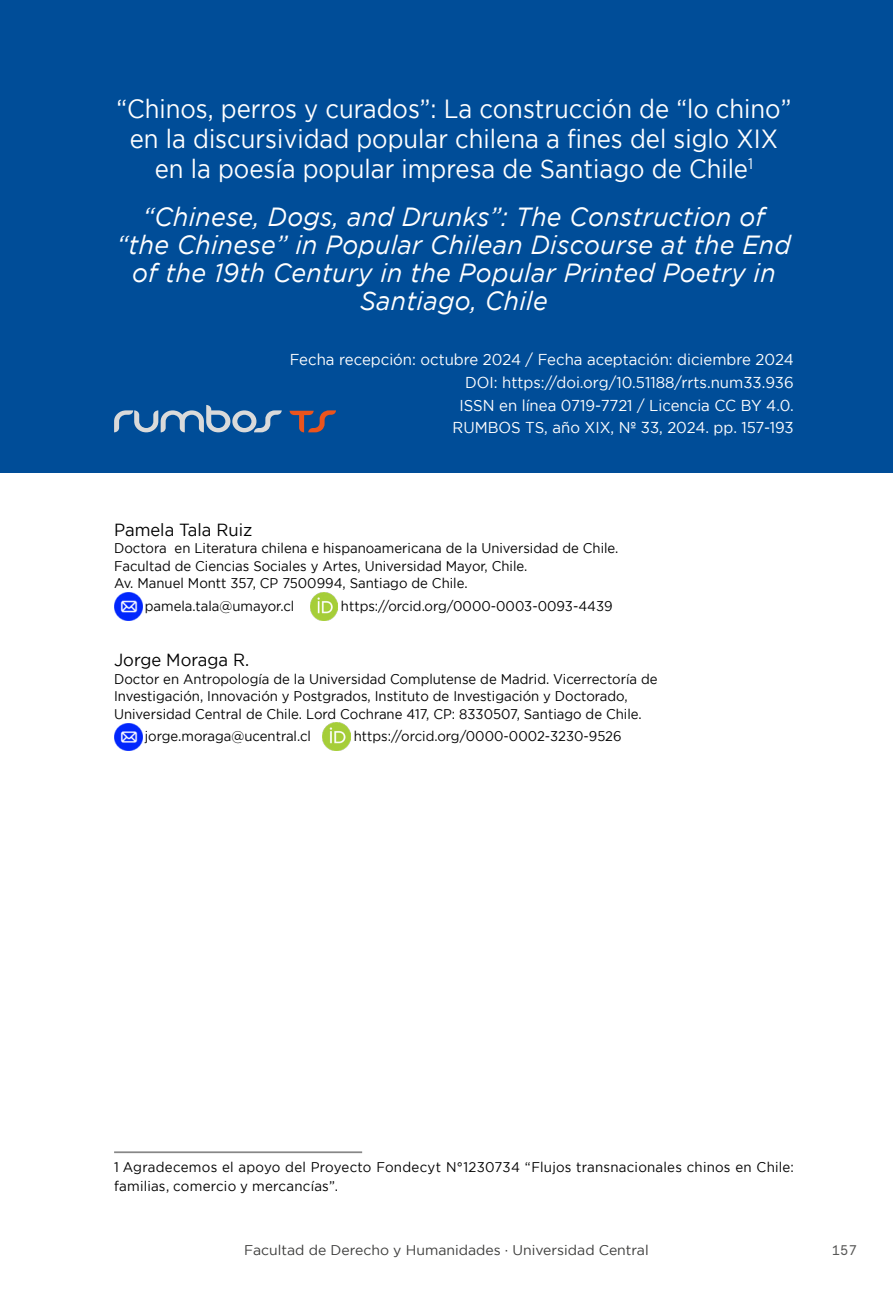
<style>
.page{position:relative;width:893px;height:1290px;background:#fff}
.page>*{position:absolute;margin:0;border:0;box-sizing:border-box;transform-origin:0 0}
.t1{font:italic 26.25px/28px "Gotham";letter-spacing:.01em;color:#fff;text-align:center;scale:.95 1}
.t2{font:26.25px/29.8px "Gotham";color:#fff;text-align:center;scale:.91 1}
.t3{font:17.5px "Gotham";color:#000;scale:.95 1}
.t4{font:15.75px/22.8px "Gotham";color:#fff;text-align:right;scale:.95 1}
.t5{font:14px/17.5px "Gotham";color:#000;scale:.94 1}
.t6{font:14px/19.2px "Gotham";letter-spacing:.02em;color:#000;scale:.95 1}
.t7{font:14px "Gotham";color:#3c3c3b}
.t8{font:14px "Apercu Mono";color:#575756}
</style>
<div class="page">
<div style="left:0;top:0;width:893px;height:472px;background:#004d98"></div>
<svg style="left:114px;top:405px;width:168px;height:27px"></svg>
<svg style="left:290px;top:410px;width:46px;height:22px"></svg>
<img style="left:114px;top:593px;width:28px;height:28px">
<img style="left:310px;top:592px;width:28px;height:28px">
<img style="left:114px;top:723px;width:28px;height:28px">
<img style="left:323px;top:722px;width:28px;height:28px">
<hr style="left:114px;top:1151px;width:248px;height:2px;background:#878787">
<h1 class="t2" style="left:117px;top:94px;width:743px">“Chinos, perros y curados”: La construcción de “lo chino” en la discursividad popular chilena a fines del siglo XIX en la poesía popular impresa de Santiago de Chile<sup>1</sup></h1>
<h1 class="t1" style="left:117px;top:202px;width:711px">“Chinese, Dogs, and Drunks”: The Construction of “the Chinese” in Popular Chilean Discourse at the End of the 19th Century in the Popular Printed Poetry in Santiago, Chile</h1>
<p class="t4" style="left:290px;top:348px;width:532px">Fecha recepción: octubre 2024 / Fecha aceptación: diciembre 2024<br>DOI: https://doi.org/10.51188/rrts.num33.936<br>ISSN en línea 0719-7721 / Licencia CC BY 4.0.<br>RUMBOS TS, año XIX, Nº 33, 2024. pp. 157-193</p>
<p class="t3" style="left:114px;top:520px;width:147px">Pamela Tala Ruiz</p>
<p class="t5" style="left:114px;top:539px;width:538px">Doctora en Literatura chilena e hispanoamericana de la Universidad de Chile.<br>Facultad de Ciencias Sociales y Artes, Universidad Mayor, Chile.<br>Av. Manuel Montt 357, CP 7500994, Santiago de Chile.</p>
<p class="t5" style="left:145px;top:597px;width:161px">pamela.tala@umayor.cl</p>
<p class="t5" style="left:341px;top:597px;width:290px">https://orcid.org/0000-0003-0093-4439</p>
<p class="t3" style="left:114px;top:650px;width:144px">Jorge Moraga R.</p>
<p class="t5" style="left:114px;top:670px;width:580px">Doctor en Antropología de la Universidad Complutense de Madrid. Vicerrectoría de<br>Investigación, Innovación y Postgrados, Instituto de Investigación y Doctorado,<br>Universidad Central de Chile. Lord Cochrane 417, CP: 8330507, Santiago de Chile.</p>
<p class="t5" style="left:145px;top:727px;width:178px">jorge.moraga@ucentral.cl</p>
<p class="t5" style="left:354px;top:727px;width:287px">https://orcid.org/0000-0002-3230-9526</p>
<p class="t6" style="left:114px;top:1157px;width:717px">1 Agradecemos el apoyo del Proyecto Fondecyt N°1230734 “Flujos transnacionales chinos en Chile: familias, comercio y mercancías”.</p>
<p class="t7" style="left:244px;top:1242px;width:406px">Facultad de Derecho y Humanidades · Universidad Central</p>
<p class="t8" style="left:831px;top:1242px;width:27px">157</p>
</div>
